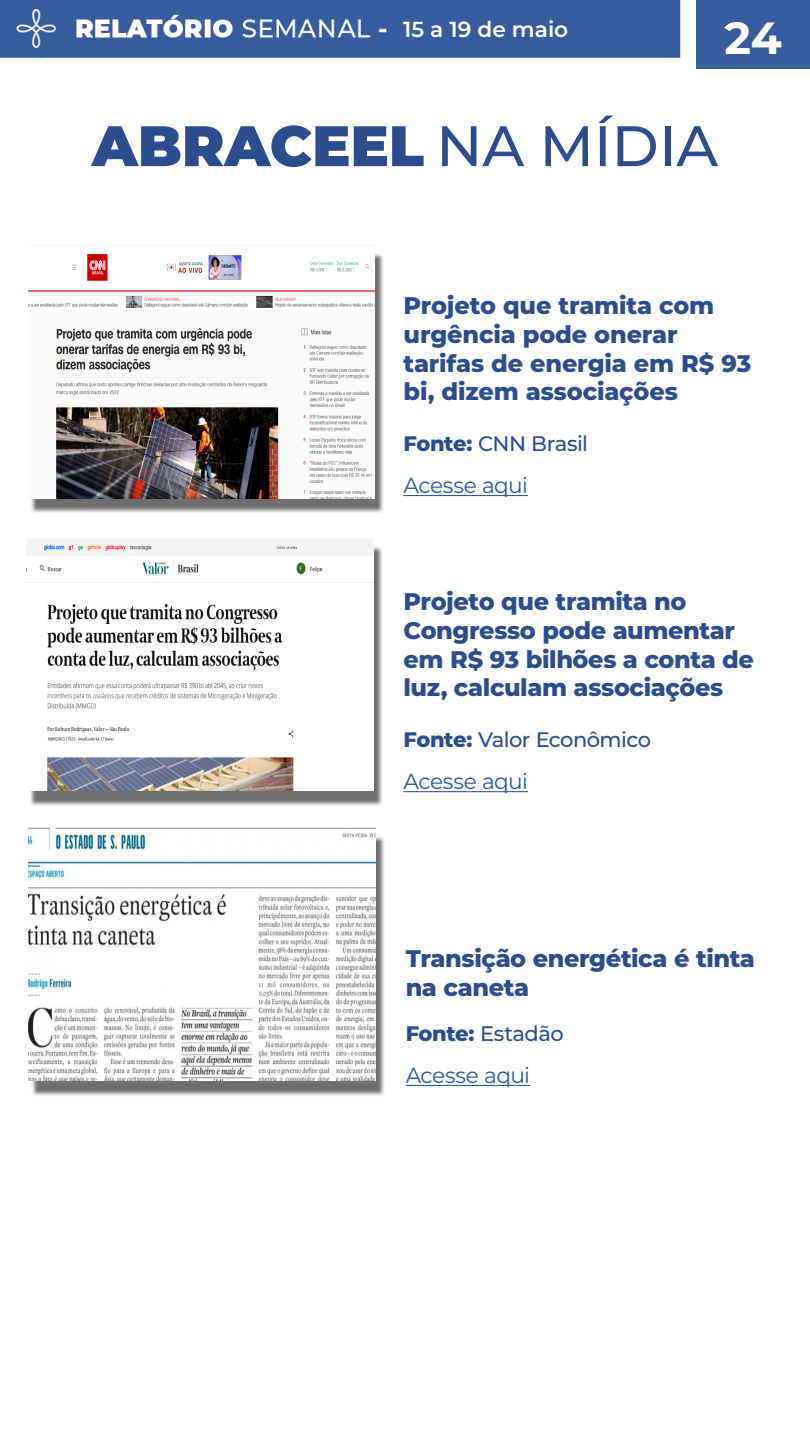
<style>
.page{position:relative;width:810px;height:1440px;background:#fff}
.page>*{position:absolute;margin:0;border:0;box-sizing:border-box;transform-origin:0 0}
.t1{font:900 57px "Montserrat";color:#2c4d8d}
.t2{font:700 45px "Montserrat";color:#fff}
.t3{font:800 24px/28.8px "Montserrat";letter-spacing:-.015em;color:#2c4d8d}
.t4{font:21.75px "Montserrat";letter-spacing:-.03em;color:#275b9b}
.t5{font:600 21.75px "Montserrat";color:#fff}
.t6{font:500 21px "Montserrat";letter-spacing:-.025em;color:#2c4d8d}
.s1{font-weight:500}
.s2{font-weight:800}
</style>
<div class="page">
<img style="left:0;top:0;width:810px;height:1086px">
<hr style="left:404px;top:495px;width:124px;height:1px;background:#275b9b">
<div style="left:30px;top:252px;width:355px;height:261px;background:#000;opacity:.57"></div>
<img style="left:28px;top:245px;width:347px;height:253px">
<hr style="left:404px;top:791px;width:124px;height:1px;background:#275b9b">
<div style="left:28px;top:545px;width:355px;height:261px;background:#000;opacity:.57"></div>
<img style="left:27px;top:538px;width:346px;height:253px">
<hr style="left:406px;top:1085px;width:124px;height:1px;background:#275b9b">
<div style="left:31px;top:835px;width:354px;height:261px;background:#000;opacity:.57"></div>
<img style="left:29px;top:828px;width:346px;height:253px">
<p class="t5" style="left:403px;top:14px;width:167px">15 a 19 de maio</p>
<h2 class="t2" style="left:725px;top:6px;width:59px">24</h2>
<h1 class="t1" style="left:92px;top:103px;width:628px">ABRACEEL <span class="s1">NA MÍDIA</span></h1>
<p class="t3" style="left:404px;top:290px;width:349px">Projeto que tramita com urgência pode onerar tarifas de energia em R$ 93 bi, dizem associações</p>
<p class="t6" style="left:404px;top:428px;width:186px"><span class="s2">Fonte:</span> CNN Brasil</p>
<p class="t4" style="left:404px;top:471px;width:126px">Acesse aqui</p>
<p class="t3" style="left:404px;top:586px;width:352px">Projeto que tramita no<br>Congresso pode aumentar em R$ 93 bilhões a conta de luz, calculam associações</p>
<p class="t6" style="left:404px;top:725px;width:249px"><span class="s2">Fonte:</span> Valor Econômico</p>
<p class="t4" style="left:404px;top:767px;width:126px">Acesse aqui</p>
<p class="t3" style="left:406px;top:942px;width:351px">Transição energética é tinta na caneta</p>
<p class="t6" style="left:406px;top:1018px;width:160px"><span class="s2">Fonte:</span> Estadão</p>
<p class="t4" style="left:406px;top:1061px;width:126px">Acesse aqui</p>
</div>
